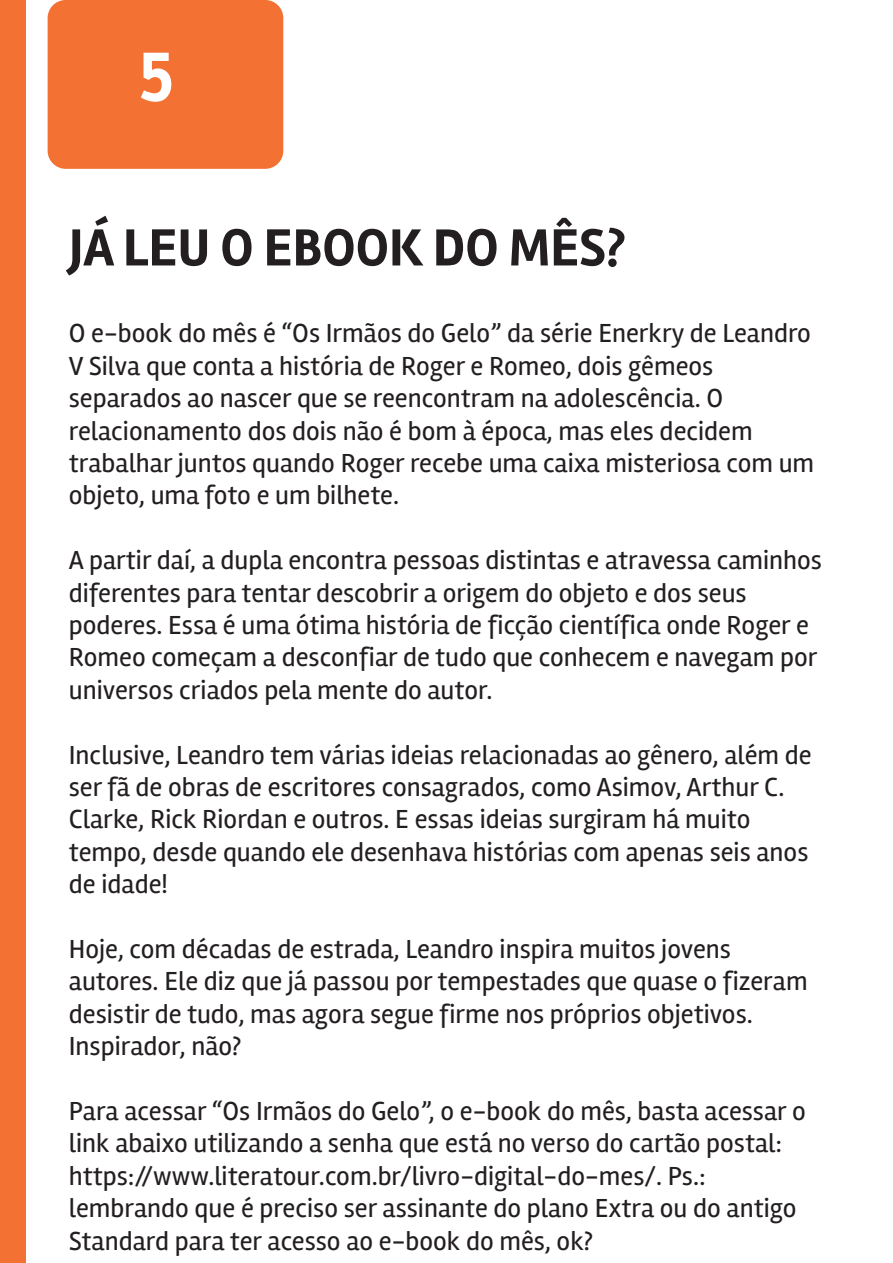
<style>
.page{position:relative;width:893px;height:1263px;background:#fff}
.page>*{position:absolute;margin:0;border:0;box-sizing:border-box;transform-origin:0 0}
.t1{font:700 72px "Rambla";color:#fff}
.t2{font:700 54px "Rambla";color:#231f20}
.t3{font:27px/32.4px "Rambla";color:#231f20}
</style>
<div class="page">
<div style="left:48px;top:0;width:235px;height:169px;background:#f37132;border-radius:18px"></div>
<div style="left:0;top:0;width:25px;height:1263px;background:#f37132"></div>
<h1 class="t1" style="left:139px;top:34px;width:36px">5</h1>
<h2 class="t2" style="left:69px;top:216px;width:558px">JÁ LEU O EBOOK DO MÊS?</h2>
<p class="t3" style="left:69px;top:317px;width:747px">O e-book do mês é “Os Irmãos do Gelo” da série Enerkry de Leandro V Silva que conta a história de Roger e Romeo, dois gêmeos separados ao nascer que se reencontram na adolescência. O relacionamento dos dois não é bom à época, mas eles decidem trabalhar juntos quando Roger recebe uma caixa misteriosa com um objeto, uma foto e um bilhete.</p>
<p class="t3" style="left:69px;top:544px;width:755px">A partir daí, a dupla encontra pessoas distintas e atravessa caminhos diferentes para tentar descobrir a origem do objeto e dos seus poderes. Essa é uma ótima história de ficção científica onde Roger e Romeo começam a desconfiar de tudo que conhecem e navegam por universos criados pela mente do autor.</p>
<p class="t3" style="left:69px;top:738px;width:744px">Inclusive, Leandro tem várias ideias relacionadas ao gênero, além de ser fã de obras de escritores consagrados, como Asimov, Arthur C.<br>Clarke, Rick Riordan e outros. E essas ideias surgiram há muito tempo, desde quando ele desenhava histórias com apenas seis anos de idade!</p>
<p class="t3" style="left:69px;top:933px;width:740px">Hoje, com décadas de estrada, Leandro inspira muitos jovens autores. Ele diz que já passou por tempestades que quase o fizeram desistir de tudo, mas agora segue firme nos próprios objetivos.<br>Inspirador, não?</p>
<p class="t3" style="left:69px;top:1095px;width:738px">Para acessar “Os Irmãos do Gelo”, o e-book do mês, basta acessar o link abaixo utilizando a senha que está no verso do cartão postal: https://www.literatour.com.br/livro-digital-do-mes/. Ps.: lembrando que é preciso ser assinante do plano Extra ou do antigo Standard para ter acesso ao e-book do mês, ok?</p>
</div>
